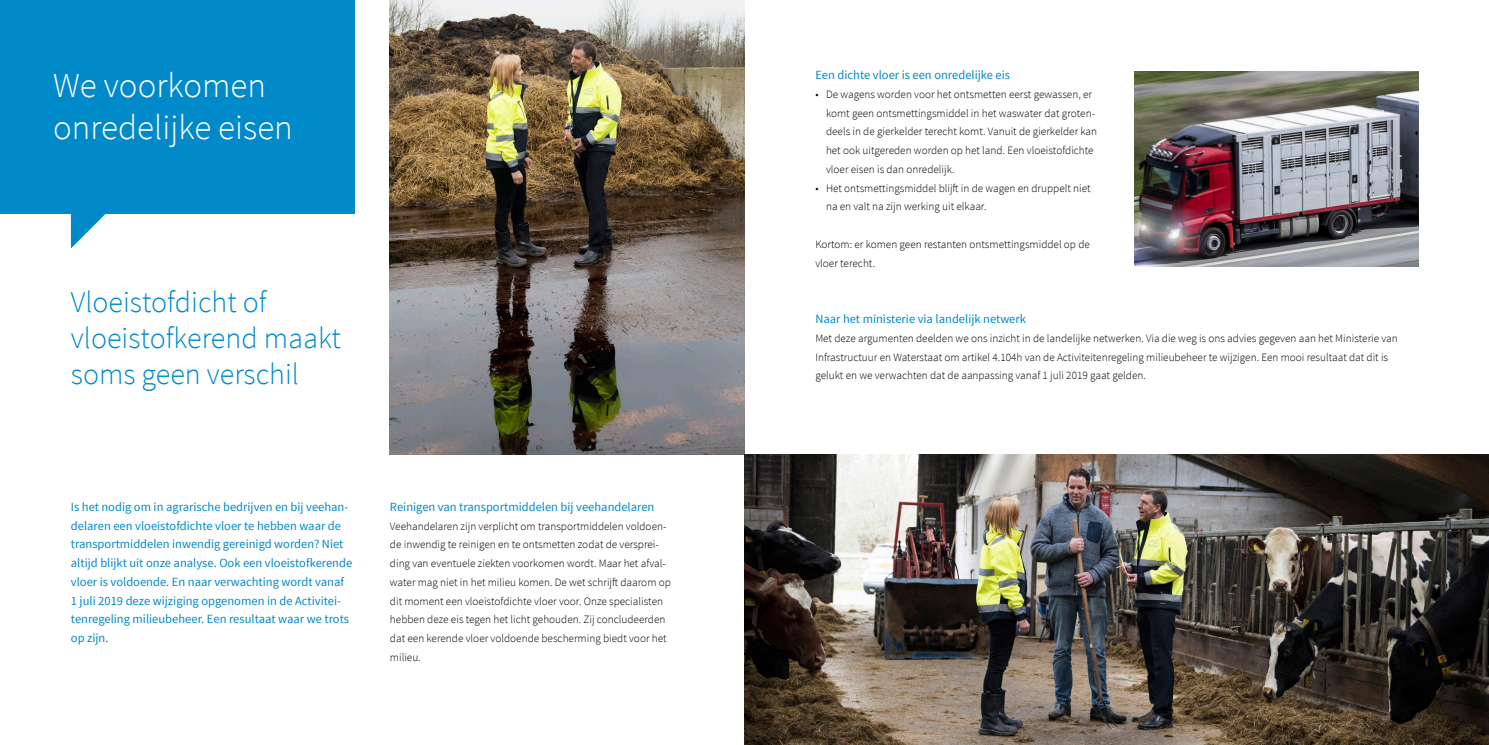
<style>
.page{position:relative;width:1489px;height:745px;background:#fff}
.page>*{position:absolute;margin:0;border:0;box-sizing:border-box;transform-origin:0 0}
.t1{font:300 35px "Source Sans Pro";color:#fff}
.t2{font:300 30px/36px "Source Sans Pro";color:#008aca}
.ODH_Alineakop{font:12.5px/18.8px "Source Sans Pro";color:#008aca}
.ODH_artikeltekst{font:300 11.25px/18.8px "Source Sans Pro";color:#000}
</style>
<div class="page">
<div style="left:0;top:0;width:354px;height:214px;background:#008aca"></div>
<svg style="left:71px;top:214px;width:35px;height:34px"></svg>
<img style="left:390px;top:0;width:354px;height:454px">
<img style="left:1134px;top:71px;width:283px;height:195px">
<img style="left:744px;top:454px;width:744px;height:290px">
<p class="t1" style="left:53px;top:64px;width:214px">We voorkomen</p>
<p class="t1" style="left:53px;top:106px;width:241px">onredelijke eisen</p>
<p class="t2" style="left:71px;top:284px;width:197px">Vloeistofdicht of</p>
<p class="t2" style="left:71px;top:320px;width:271px">vloeistofkerend maakt soms geen verschil</p>
<p class="ODH_Alineakop" style="left:71px;top:497px;width:283px">Is het nodig om in agrarische bedrijven en bij veehan&shy;delaren een vloeistofdichte vloer te hebben waar de transportmiddelen inwendig gereinigd worden? Niet altijd blijkt uit onze analyse. Ook een vloeistofkerende vloer is voldoende. En naar verwachting wordt vanaf 1 juli 2019 deze wijziging opgenomen in de Activitei&shy;tenregeling milieubeheer. Een resultaat waar we trots op zijn.</p>
<p class="ODH_Alineakop" style="left:390px;top:497px;width:266px">Reinigen van transportmiddelen bij veehandelaren</p>
<p class="ODH_artikeltekst" style="left:390px;top:516px;width:282px">Veehandelaren zijn verplicht om transportmiddelen voldoen&shy;de inwendig te reinigen en te ontsmetten zodat de versprei&shy;ding van eventuele ziekten voorkomen wordt. Maar het afval&shy;water mag niet in het milieu komen. De wet schrijft daarom op dit moment een vloeistofdichte vloer voor. Onze specialisten hebben deze eis tegen het licht gehouden. Zij concludeerden dat een kerende vloer voldoende bescherming biedt voor het milieu.</p>
<p class="ODH_Alineakop" style="left:815px;top:66px;width:196px">Een dichte vloer is een onredelijke eis</p>
<p class="ODH_artikeltekst" style="left:826px;top:85px;width:273px;text-indent:-11px">• De wagens worden voor het ontsmetten eerst gewassen, er komt geen ontsmettingsmiddel in het waswater dat groten&shy;deels in de gierkelder terecht komt. Vanuit de gierkelder kan het ook uitgereden worden op het land. Een vloeistofdichte vloer eisen is dan onredelijk.</p>
<p class="ODH_artikeltekst" style="left:826px;top:178px;width:266px;text-indent:-11px">• Het ontsmettingsmiddel blijft in de wagen en druppelt niet na en valt na zijn werking uit elkaar.</p>
<p class="ODH_artikeltekst" style="left:815px;top:235px;width:276px">Kortom: er komen geen restanten ontsmettingsmiddel op de vloer terecht.</p>
<p class="ODH_Alineakop" style="left:815px;top:309px;width:212px">Naar het ministerie via landelijk netwerk</p>
<p class="ODH_artikeltekst" style="left:815px;top:328px;width:584px">Met deze argumenten deelden we ons inzicht in de landelijke netwerken. Via die weg is ons advies gegeven aan het Ministerie van</p>
<p class="ODH_artikeltekst" style="left:815px;top:347px;width:574px">Infrastructuur en Waterstaat om artikel 4.104h van de Activiteitenregeling milieubeheer te wijzigen. Een mooi resultaat dat dit is gelukt en we verwachten dat de aanpassing vanaf 1 juli 2019 gaat gelden.</p>
</div>
